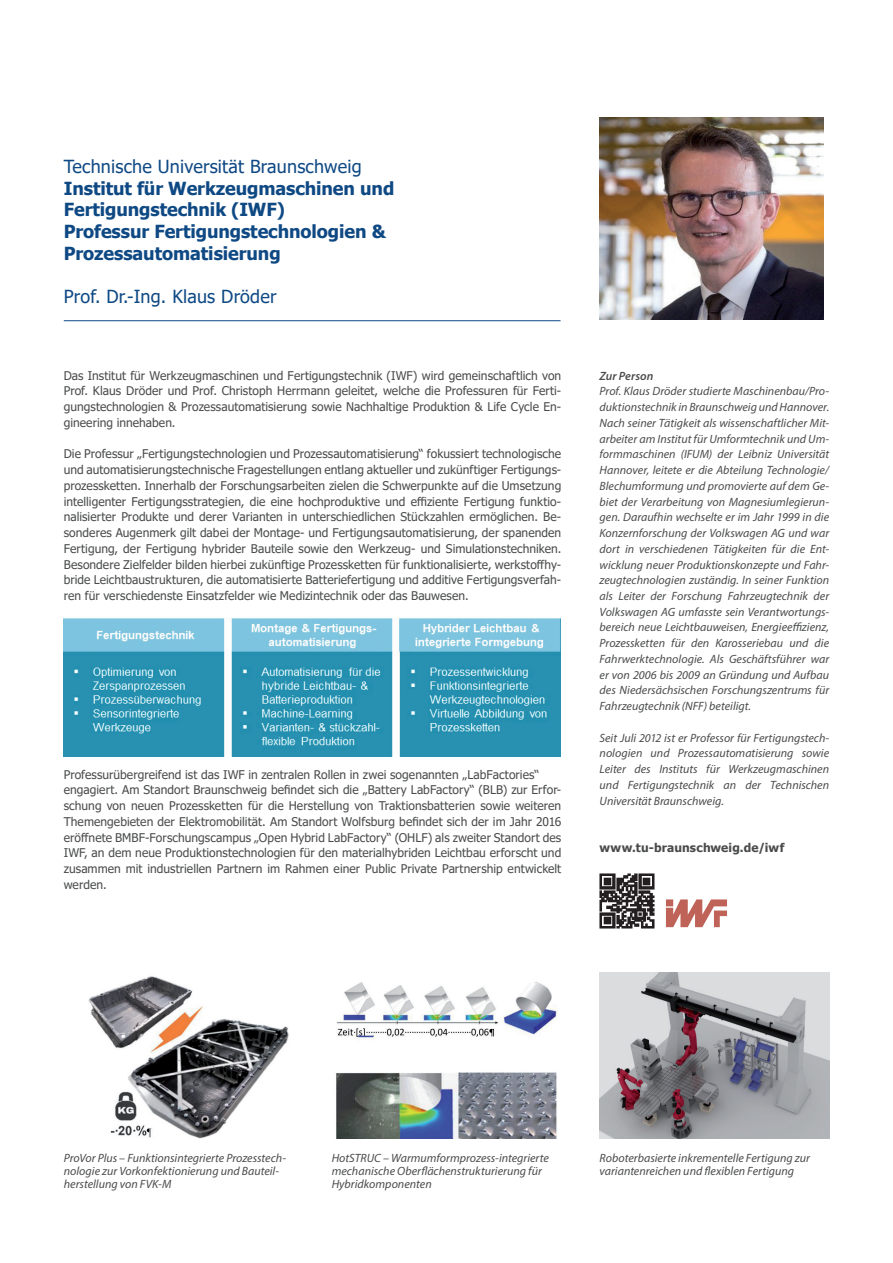
<style>
.page{position:relative;width:893px;height:1263px;background:#fff}
.page>*{position:absolute;margin:0;border:0;box-sizing:border-box;transform-origin:0 0}
.t1{font:700 18px/21.6px "Tahoma";letter-spacing:-.005em;color:#0f4984}
.t2{font:18px "Tahoma";letter-spacing:.01em;color:#0f4984}
.t3{font:12px/15.8px "Tahoma";letter-spacing:.005em;color:#4a4b4c;text-align:justify}
.t4{font:italic 12px/15.8px "Myriad Pro";color:#4a4b4c}
.t5{font:700 12px "Tahoma";letter-spacing:.01em;color:#4a4b4c}
.t6{font:italic 600 12px "Myriad Pro";letter-spacing:.01em;color:#4a4b4c}
</style>
<div class="page">
<img style="left:600px;top:117px;width:223px;height:203px">
<img style="left:64px;top:618px;width:497px;height:139px">
<img style="left:599px;top:873px;width:56px;height:56px">
<img style="left:600px;top:972px;width:229px;height:167px">
<img style="left:336px;top:982px;width:222px;height:157px">
<img style="left:88px;top:976px;width:201px;height:163px">
<svg style="left:666px;top:899px;width:61px;height:28px"></svg>
<hr style="left:64px;top:320px;width:497px;height:1px;background:#0f4984">
<h1 class="t2" style="left:64px;top:155px;width:299px">Technische Universität Braunschweig</h1>
<h1 class="t1" style="left:64px;top:178px;width:332px">Institut für Werkzeugmaschinen und<br>Fertigungstechnik (IWF)<br>Professur Fertigungstechnologien &amp;<br>Prozessautomatisierung</h1>
<h1 class="t2" style="left:64px;top:284px;width:214px">Prof. Dr.-Ing. Klaus Dröder</h1>
<p class="t3" style="left:64px;top:368px;width:499px">Das Institut für Werkzeugmaschinen und Fertigungstechnik (IWF) wird gemeinschaftlich von Prof. Klaus Dröder und Prof. Christoph Herrmann geleitet, welche die Professuren für Ferti&shy;gungstechnologien &amp; Prozessautomatisierung sowie Nachhaltige Produktion &amp; Life Cycle En&shy;gineering innehaben.</p>
<p class="t3" style="left:64px;top:447px;width:499px">Die Professur „Fertigungstechnologien und Prozessautomatisierung“ fokussiert technologische und automatisierungstechnische Fragestellungen entlang aktueller und zukünftiger Fertigungs&shy;prozessketten. Innerhalb der Forschungsarbeiten zielen die Schwerpunkte auf die Umsetzung intelligenter Fertigungsstrategien, die eine hochproduktive und effiziente Fertigung funktio&shy;nalisierter Produkte und derer Varianten in unterschiedlichen Stückzahlen ermöglichen. Be&shy;sonderes Augenmerk gilt dabei der Montage- und Fertigungsautomatisierung, der spanenden Fertigung, der Fertigung hybrider Bauteile sowie den Werkzeug- und Simulationstechniken.<br>Besondere Zielfelder bilden hierbei zukünftige Prozessketten für funktionalisierte, werkstoffhy&shy;bride Leichtbaustrukturen, die automatisierte Batteriefertigung und additive Fertigungsverfah&shy;ren für verschiedenste Einsatzfelder wie Medizintechnik oder das Bauwesen.</p>
<p class="t3" style="left:64px;top:767px;width:499px;text-align:left">Professurübergreifend ist das IWF in zentralen Rollen in zwei sogenannten „LabFactories“ engagiert. Am Standort Braunschweig befindet sich die „Battery LabFactory“ (BLB) zur Erfor&shy;schung von neuen Prozessketten für die Herstellung von Traktionsbatterien sowie weiteren Themengebieten der Elektromobilität. Am Standort Wolfsburg befindet sich der im Jahr 2016 eröffnete BMBF-Forschungscampus „Open Hybrid LabFactory“ (OHLF) als zweiter Standort des IWF, an dem neue Produktionstechnologien für den materialhybriden Leichtbau erforscht und zusammen mit industriellen Partnern im Rahmen einer Public Private Partnership entwickelt werden.</p>
<p class="t6" style="left:600px;top:368px;width:55px">Zur Person</p>
<p class="t4" style="left:600px;top:383px;width:231px;text-align:justify">Prof. Klaus Dröder studierte Maschinenbau/Pro&shy;duktionstechnik in Braunschweig und Hannover.<br>Nach seiner Tätigkeit als wissenschaftlicher Mit&shy;arbeiter am Institut für Umformtechnik und Um&shy;formmaschinen (IFUM) der Leibniz Universität Hannover, leitete er die Abteilung Technologie/ Blechumformung und promovierte auf dem Ge&shy;biet der Verarbeitung von Magnesiumlegierun&shy;gen. Daraufhin wechselte er im Jahr 1999 in die Konzernforschung der Volkswagen AG und war dort in verschiedenen Tätigkeiten für die Ent&shy;wicklung neuer Produktionskonzepte und Fahr&shy;zeugtechnologien zuständig. In seiner Funktion als Leiter der Forschung Fahrzeugtechnik der Volkswagen AG umfasste sein Verantwortungs&shy;bereich neue Leichtbauweisen, Energieeffizienz, Prozessketten für den Karosseriebau und die Fahrwerktechnologie. Als Geschäftsführer war er von 2006 bis 2009 an Gründung und Aufbau des Niedersächsischen Forschungszentrums für Fahrzeugtechnik (NFF) beteiligt.</p>
<p class="t4" style="left:600px;top:730px;width:231px;text-align:justify">Seit Juli 2012 ist er Professor für Fertigungstech&shy;nologien und Prozessautomatisierung sowie Leiter des Instituts für Werkzeugmaschinen und Fertigungstechnik an der Technischen Universität Braunschweig.</p>
<p class="t5" style="left:600px;top:839px;width:186px">www.tu-braunschweig.de/iwf</p>
<p class="t4" style="left:64px;top:1151px;width:224px;line-height:13.2px">ProVor Plus – Funktionsintegrierte Prozesstech&shy;nologie zur Vorkonfektionierung und Bauteil&shy;herstellung von FVK-M</p>
<p class="t4" style="left:332px;top:1151px;width:219px;line-height:13.2px">HotSTRUC – Warmumformprozess-integrierte mechanische Oberflächenstrukturierung für<br>Hybridkomponenten</p>
<p class="t4" style="left:600px;top:1151px;width:212px;line-height:13.2px">Roboterbasierte inkrementelle Fertigung zur variantenreichen und flexiblen Fertigung</p>
</div>
